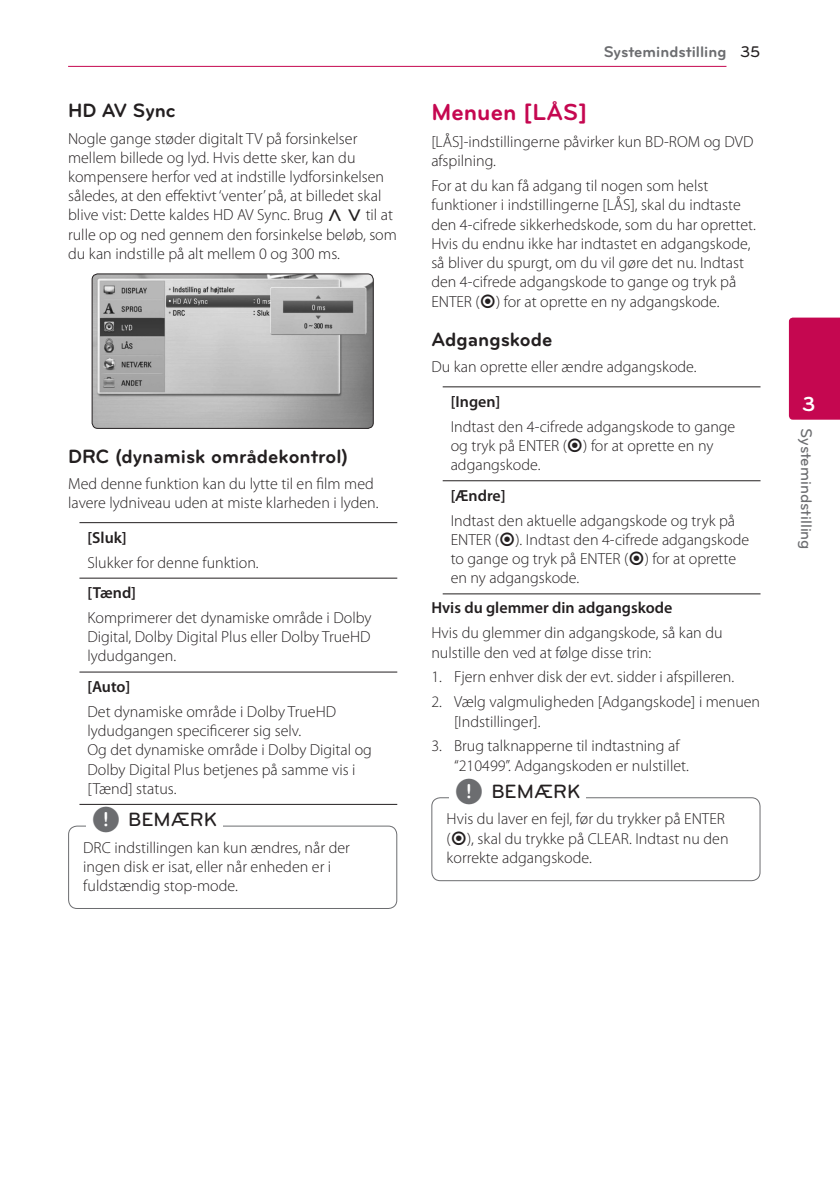
<style>
.page{position:relative;width:840px;height:1191px;background:#fff}
.page>*{position:absolute;margin:0;border:0;box-sizing:border-box;transform-origin:0 0}
.Title_2{font:700 24px "Bryant LG";color:#c50750}
.t1{font:700 21px "Bryant LG";color:#fff}
.Title_3{font:700 20px "Bryant LG";color:#231f20}
.t2{font:500 20px "Bryant LG";color:#231f20}
.Content_text_Light{font:300 16px/19.2px "Myriad Pro";color:#231f20}
.Content_text_Num{font:300 16px/19.2px "Myriad Pro";color:#231f20}
.Content_text_SemiBol{font:600 16px "Myriad Pro";color:#231f20}
.Content_text_Light-2{font:600 16px "Myriad Pro";color:#231f20}
.t3{font:700 16px "Bryant LG";color:#6c6d70}
.t4{font:500 16px "Bryant LG";color:#6c6d70}
.s1{font-family:"UPSYS Common";font-weight:400}
.s2{font-family:"UPSYS Common";font-weight:400;font-size:30px;color:#6c6d70}
.s3{font-weight:500;color:#231f20}
</style>
<div class="page">
<hr style="left:68px;top:66px;width:658px;height:1px;background:#c50750">
<div style="left:788px;top:317px;width:51px;height:103px;background:#c50750"></div>
<img style="left:92px;top:274px;width:281px;height:154px">
<div style="left:92px;top:273px;width:281px;height:156px;border:1px solid #231f20;border-radius:6px"></div>
<hr style="left:79px;top:522px;width:318px;height:1px;background:#231f20">
<hr style="left:79px;top:577px;width:318px;height:1px;background:#231f20">
<hr style="left:79px;top:671px;width:318px;height:1px;background:#231f20">
<hr style="left:79px;top:804px;width:318px;height:1px;background:#231f20">
<div style="left:68px;top:825px;width:329px;height:84px;border:1px solid #6c6d70;border-radius:9px"></div>
<div style="left:86px;top:816px;width:136px;height:20px;background:#fff"></div>
<hr style="left:442px;top:386px;width:318px;height:1px;background:#231f20">
<hr style="left:442px;top:480px;width:318px;height:1px;background:#231f20">
<hr style="left:442px;top:593px;width:318px;height:1px;background:#231f20">
<div style="left:431px;top:797px;width:329px;height:84px;border:1px solid #6c6d70;border-radius:9px"></div>
<div style="left:449px;top:787px;width:136px;height:24px;background:#fff"></div>
<p class="Title_3" style="left:68px;top:98px;width:109px">HD AV Sync</p>
<p class="Content_text_Light" style="left:68px;top:128px;width:330px">Nogle gange støder digitalt TV på forsinkelser mellem billede og lyd. Hvis dette sker, kan du kompensere herfor ved at indstille lydforsinkelsen således, at den effektivt ‘venter’ på, at billedet skal blive vist: Dette kaldes HD AV Sync. Brug <span class="s1">W S</span> til at rulle op og ned gennem den forsinkelse beløb, som du kan indstille på alt mellem 0 og 300 ms.</p>
<p class="Title_3" style="left:68px;top:443px;width:281px">DRC (dynamisk områdekontrol)</p>
<p class="Content_text_Light" style="left:68px;top:474px;width:312px">Med denne funktion kan du lytte til en film med lavere lydniveau uden at miste klarheden i lyden.</p>
<p class="Content_text_SemiBol" style="left:87px;top:527px;width:41px">[Sluk]</p>
<p class="Content_text_Light" style="left:87px;top:552px;width:173px">Slukker for denne funktion.</p>
<p class="Content_text_SemiBol" style="left:87px;top:582px;width:50px">[Tænd]</p>
<p class="Content_text_Light" style="left:87px;top:608px;width:285px;text-align:justify">Komprimerer det dynamiske område i Dolby Digital, Dolby Digital Plus eller Dolby TrueHD lydudgangen.</p>
<p class="Content_text_SemiBol" style="left:87px;top:676px;width:44px">[Auto]</p>
<p class="Content_text_Light" style="left:87px;top:702px;width:286px">Det dynamiske område i Dolby TrueHD lydudgangen specificerer sig selv.<br>Og det dynamiske område i Dolby Digital og Dolby Digital Plus betjenes på samme vis i [Tænd] status.</p>
<p class="t2" style="left:92px;top:807px;width:127px"><span class="s2">,</span> BEMÆRK</p>
<p class="Content_text_Light" style="left:83px;top:837px;width:268px">DRC indstillingen kan kun ændres, når der ingen disk er isat, eller når enheden er i fuldstændig stop-mode.</p>
<p class="t3" style="left:603px;top:42px;width:158px">Systemindstilling <span class="s3">35</span></p>
<p class="Title_2" style="left:431px;top:97px;width:157px">Menuen [LÅS]</p>
<p class="Content_text_Light" style="left:431px;top:132px;width:323px">[LÅS]-indstillingerne påvirker kun BD-ROM og DVD afspilning.</p>
<p class="Content_text_Light" style="left:431px;top:176px;width:326px">For at du kan få adgang til nogen som helst funktioner i indstillingerne [LÅS], skal du indtaste den 4-cifrede sikkerhedskode, som du har oprettet.<br>Hvis du endnu ikke har indtastet en adgangskode, så bliver du spurgt, om du vil gøre det nu. Indtast den 4-cifrede adgangskode to gange og tryk på ENTER (<span class="s1">b</span>) for at oprette en ny adgangskode.</p>
<p class="Title_3" style="left:431px;top:327px;width:123px">Adgangskode</p>
<p class="Content_text_Light" style="left:431px;top:357px;width:267px">Du kan oprette eller ændre adgangskode.</p>
<p class="Content_text_SemiBol" style="left:450px;top:391px;width:51px">[Ingen]</p>
<p class="Content_text_Light" style="left:450px;top:417px;width:286px">Indtast den 4-cifrede adgangskode to gange og tryk på ENTER (<span class="s1">b</span>) for at oprette en ny adgangskode.</p>
<p class="Content_text_SemiBol" style="left:450px;top:485px;width:56px">[Ændre]</p>
<p class="Content_text_Light" style="left:450px;top:510px;width:300px">Indtast den aktuelle adgangskode og tryk på ENTER (<span class="s1">b</span>). Indtast den 4-cifrede adgangskode to gange og tryk på ENTER (<span class="s1">b</span>) for at oprette en ny adgangskode.</p>
<p class="Content_text_Light-2" style="left:431px;top:598px;width:242px">Hvis du glemmer din adgangskode</p>
<p class="Content_text_Light" style="left:431px;top:623px;width:292px">Hvis du glemmer din adgangskode, så kan du nulstille den ved at følge disse trin:</p>
<p class="Content_text_Num" style="left:431px;top:667px;width:304px">1. Fjern enhver disk der evt. sidder i afspilleren.</p>
<p class="Content_text_Num" style="left:454px;top:692px;width:307px;text-indent:-23px">2. Vælg valgmuligheden [Adgangskode] i menuen [Indstillinger].</p>
<p class="Content_text_Num" style="left:454px;top:736px;width:236px;text-indent:-23px">3. Brug talknapperne til indtastning af “210499”. Adgangskoden er nulstillet.</p>
<p class="Content_text_Light" style="left:446px;top:809px;width:283px">Hvis du laver en fejl, før du trykker på ENTER (<span class="s1">b</span>), skal du trykke på CLEAR. Indtast nu den korrekte adgangskode.</p>
<p class="t2" style="left:454px;top:779px;width:127px"><span class="s2">,</span> BEMÆRK</p>
<h2 class="t1" style="left:801px;top:391px;width:15px">3</h2>
<p class="t4" style="left:815px;top:428px;width:123px;rotate:90deg">Systemindstilling</p>
</div>
